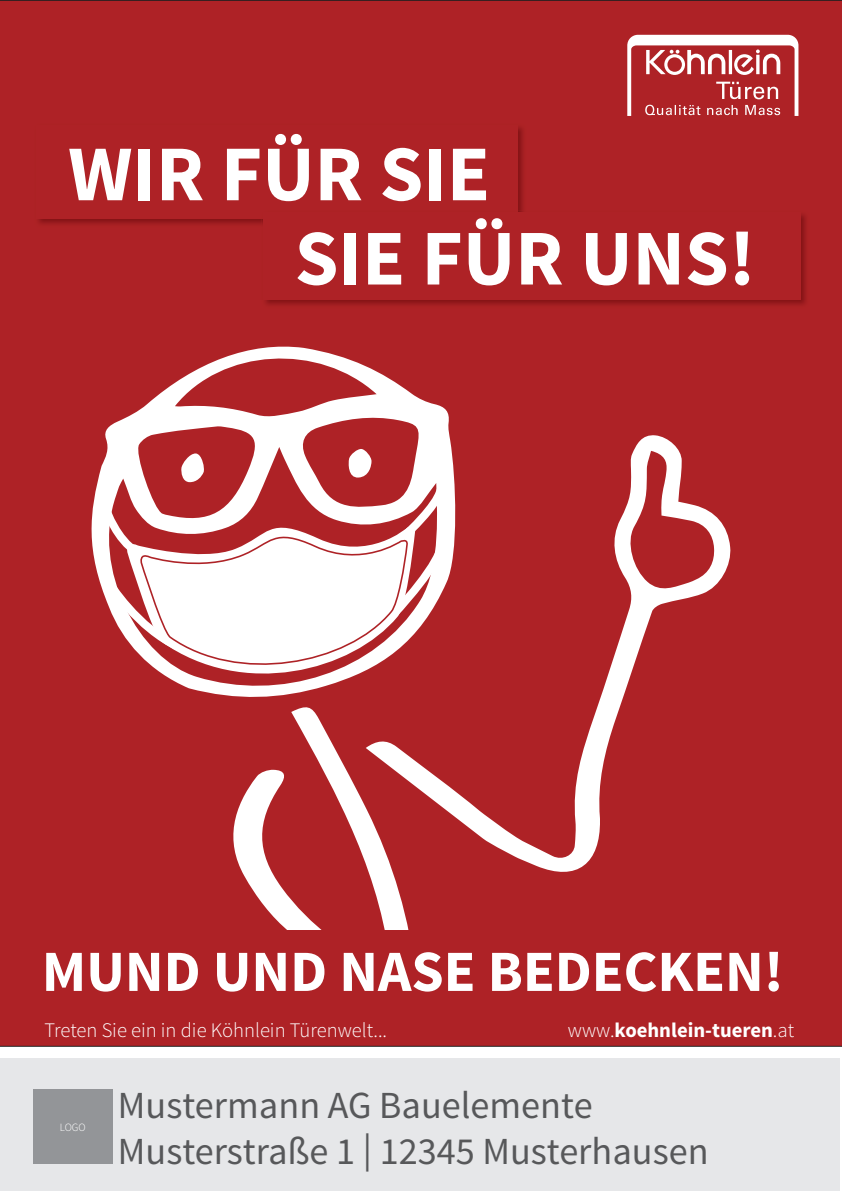
<style>
.page{position:relative;width:842px;height:1191px;background:#fff}
.page>*{position:absolute;margin:0;border:0;box-sizing:border-box;transform-origin:0 0}
.t1{font:700 78.9px/84.2px "Source Sans Pro";color:#fff}
.t2{font:700 58.3px "Source Sans Pro";color:#fff}
.t3{font:38.2px/45.9px "Source Sans Pro";color:#57585a}
.t4{font:300 20.7px "Source Sans Pro";color:#fff}
.t5{font:700 20.7px "Source Sans Pro";color:#fff}
.t6{font:300 11.1px "Source Sans Pro";color:#fff}
.s1{font-weight:300}
</style>
<div class="page">
<div style="left:0;top:0;width:842px;height:1046px;background:#ae2226"></div>
<img style="left:35px;top:123px;width:491px;height:104px">
<div style="left:36px;top:125px;width:482px;height:94px;background:#ae2226"></div>
<img style="left:261px;top:210px;width:548px;height:99px">
<img style="left:261px;top:210px;width:257px;height:9px">
<div style="left:263px;top:212px;width:537px;height:88px;background:#ae2226"></div>
<svg style="left:627px;top:35px;width:171px;height:81px"></svg>
<svg style="left:225px;top:704px;width:548px;height:225px;fill:#ae2226"></svg>
<svg style="left:85px;top:341px;width:374px;height:361px;fill:#ae2226"></svg>
<svg style="left:366px;top:434px;width:366px;height:448px;background:#b94043"></svg>
<svg style="left:348px;top:448px;width:24px;height:30px"></svg>
<svg style="left:181px;top:453px;width:24px;height:28px"></svg>
<svg style="left:124px;top:657px;width:292px;height:42px;fill:#ae2226"></svg>
<svg style="left:99px;top:481px;width:351px;height:176px"></svg>
<svg style="left:139px;top:527px;width:269px;height:157px"></svg>
<div style="left:0;top:1058px;width:839px;height:133px;background:#e6e7e9"></div>
<div style="left:33px;top:1089px;width:79px;height:74px;background:#939598"></div>
<h1 class="t1" style="left:295px;top:135px;width:462px;text-indent:-226px">WIR FÜR SIE<br>SIE FÜR UNS!</h1>
<h2 class="t2" style="left:42px;top:934px;width:743px">MUND UND NASE BEDECKEN!</h2>
<p class="t4" style="left:45px;top:1017px;width:344px">Treten Sie ein in die Köhnlein Türenwelt...</p>
<p class="t5" style="left:568px;top:1017px;width:228px"><span class="s1">www.</span>koehnlein-tueren<span class="s1">.at</span></p>
<p class="t6" style="left:60px;top:1120px;width:27px">LOGO</p>
<p class="t3" style="left:118px;top:1083px;width:592px">Mustermann AG Bauelemente<br>Musterstraße 1 | 12345 Musterhausen</p>
</div>
